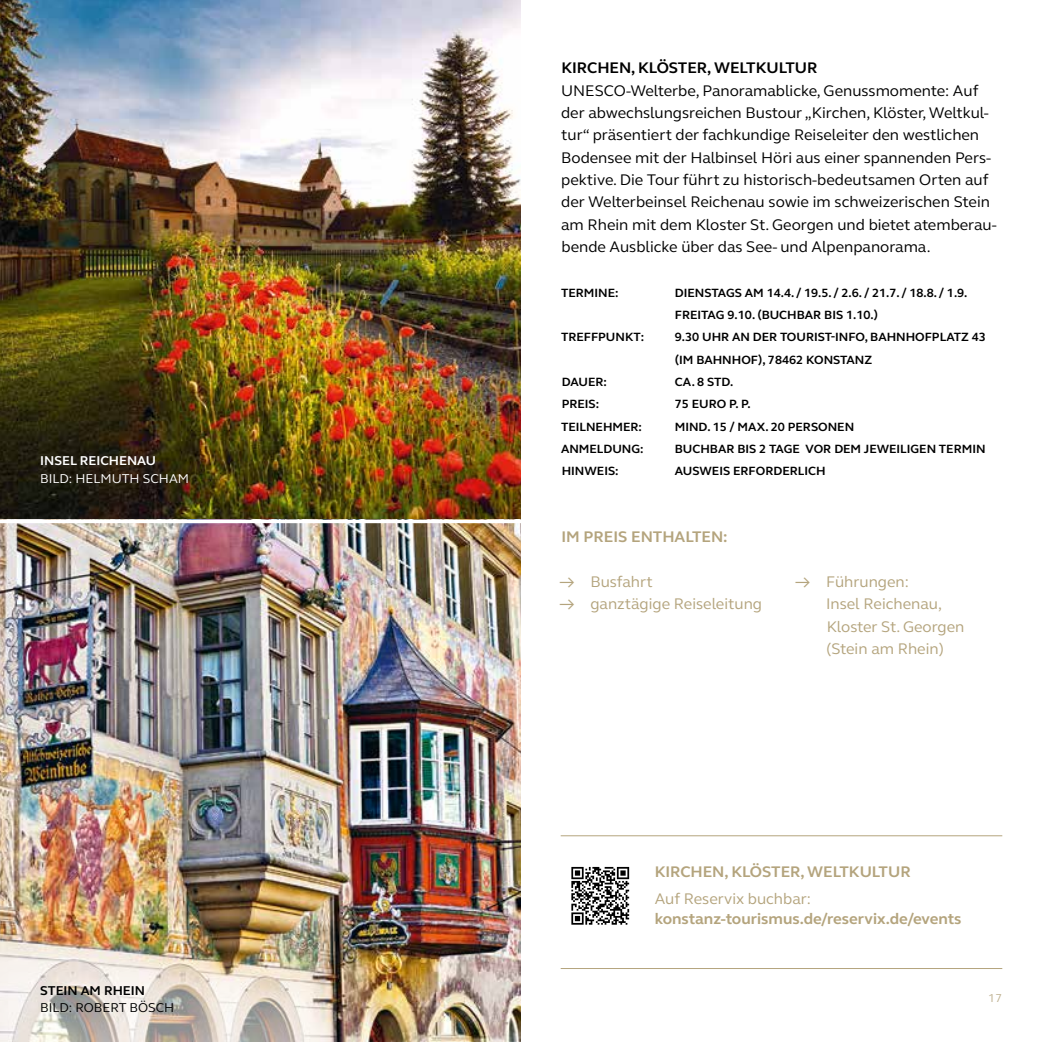
<style>
.page{position:relative;width:1042px;height:1042px;background:#fff}
.page>*{position:absolute;margin:0;border:0;box-sizing:border-box;transform-origin:0 0}
.t1{font:15.75px/22.4px "FS Elliot Pro";color:#000}
.t2{font:15.75px/22.4px "FS Elliot Pro";color:#b4a47d}
.t3{font:700 15.75px "FS Elliot Pro";color:#b4a47d}
.t4{font:700 15.75px "FS Elliot Pro";color:#000}
.t5{font:13.12px "FS Elliot Pro";color:#fff}
.t6{font:13.12px "FS Elliot Pro";color:#000}
.t7{font:700 13.12px "FS Elliot Pro";color:#fff}
.t8{font:700 13.12px "FS Elliot Pro";color:#000}
.t9{font:700 12.25px/22.4px "FS Elliot Pro";color:#000}
.t10{font:11.72px "FS Elliot Pro";color:#beb08f}
</style>
<div class="page">
<svg style="left:571px;top:866px;width:59px;height:59px"></svg>
<svg style="left:571px;top:867px;width:58px;height:57px"></svg>
<hr style="left:561px;top:835px;width:441px;height:1px;background:#b4a47d">
<hr style="left:561px;top:968px;width:441px;height:1px;background:#b4a47d">
<img style="left:0;top:0;width:521px;height:1042px">
<hr style="left:0;top:520px;width:521px;height:3px;background:#fff">
<img style="left:0;top:936px;width:334px;height:106px">
<p class="t7" style="left:40px;top:452px;width:117px">INSEL REICHENAU</p>
<p class="t5" style="left:40px;top:470px;width:150px">BILD: HELMUTH SCHAM</p>
<p class="t8" style="left:40px;top:981px;width:106px">STEIN AM RHEIN</p>
<p class="t6" style="left:40px;top:999px;width:136px">BILD: ROBERT BÖSCH</p>
<p class="t4" style="left:561px;top:57px;width:257px">KIRCHEN, KLÖSTER, WELTKULTUR</p>
<p class="t1" style="left:561px;top:79px;width:437px">UNESCO-Welterbe, Panoramablicke, Genussmomente: Auf der abwechslungsreichen Bustour „Kirchen, Klöster, Weltkul&shy;tur“ präsentiert der fachkundige Reiseleiter den westlichen Bodensee mit der Halbinsel Höri aus einer spannenden Pers&shy;pektive. Die Tour führt zu historisch-bedeutsamen Orten auf der Welterbeinsel Reichenau sowie im schweizerischen Stein am Rhein mit dem Kloster St. Georgen und bietet atemberau&shy;bende Ausblicke über das See- und Alpenpanorama.</p>
<p class="t9" style="left:561px;top:281px;width:59px">TERMINE:</p>
<p class="t9" style="left:675px;top:281px;width:294px">DIENSTAGS AM 14.4. / 19.5. / 2.6. / 21.7. / 18.8. / 1.9.<br>FREITAG 9.10. (BUCHBAR BIS 1.10.)</p>
<p class="t9" style="left:561px;top:326px;width:85px">TREFFPUNKT:</p>
<p class="t9" style="left:675px;top:326px;width:312px">9.30 UHR AN DER TOURIST-INFO, BAHNHOFPLATZ 43 (IM BAHNHOF), 78462 KONSTANZ</p>
<p class="t9" style="left:562px;top:370px;width:47px">DAUER:</p>
<p class="t9" style="left:675px;top:370px;width:60px">CA. 8 STD.</p>
<p class="t9" style="left:562px;top:393px;width:39px">PREIS:</p>
<p class="t9" style="left:675px;top:393px;width:77px">75 EURO P. P.</p>
<p class="t9" style="left:561px;top:415px;width:82px">TEILNEHMER:</p>
<p class="t9" style="left:675px;top:415px;width:181px">MIND. 15 / MAX. 20 PERSONEN</p>
<p class="t9" style="left:561px;top:437px;width:84px">ANMELDUNG:</p>
<p class="t9" style="left:675px;top:437px;width:312px">BUCHBAR BIS 2 TAGE VOR DEM JEWEILIGEN TERMIN</p>
<p class="t9" style="left:562px;top:460px;width:58px">HINWEIS:</p>
<p class="t9" style="left:675px;top:460px;width:152px">AUSWEIS ERFORDERLICH</p>
<p class="t3" style="left:561px;top:526px;width:168px">IM PREIS ENTHALTEN:</p>
<p class="t2" style="left:559px;top:570px;width:95px">→ Busfahrt</p>
<p class="t2" style="left:559px;top:592px;width:204px">→ ganztägige Reiseleitung</p>
<p class="t2" style="left:826px;top:570px;width:140px;text-indent:-31px">→ Führungen:<br>Insel Reichenau,<br>Kloster St. Georgen (Stein am Rhein)</p>
<p class="t3" style="left:655px;top:861px;width:257px">KIRCHEN, KLÖSTER, WELTKULTUR</p>
<p class="t2" style="left:655px;top:887px;width:158px">Auf Reservix buchbar:</p>
<p class="t3" style="left:655px;top:908px;width:308px">konstanz-tourismus.de/reservix.de/events</p>
<p class="t10" style="left:988px;top:990px;width:15px">17</p>
</div>
